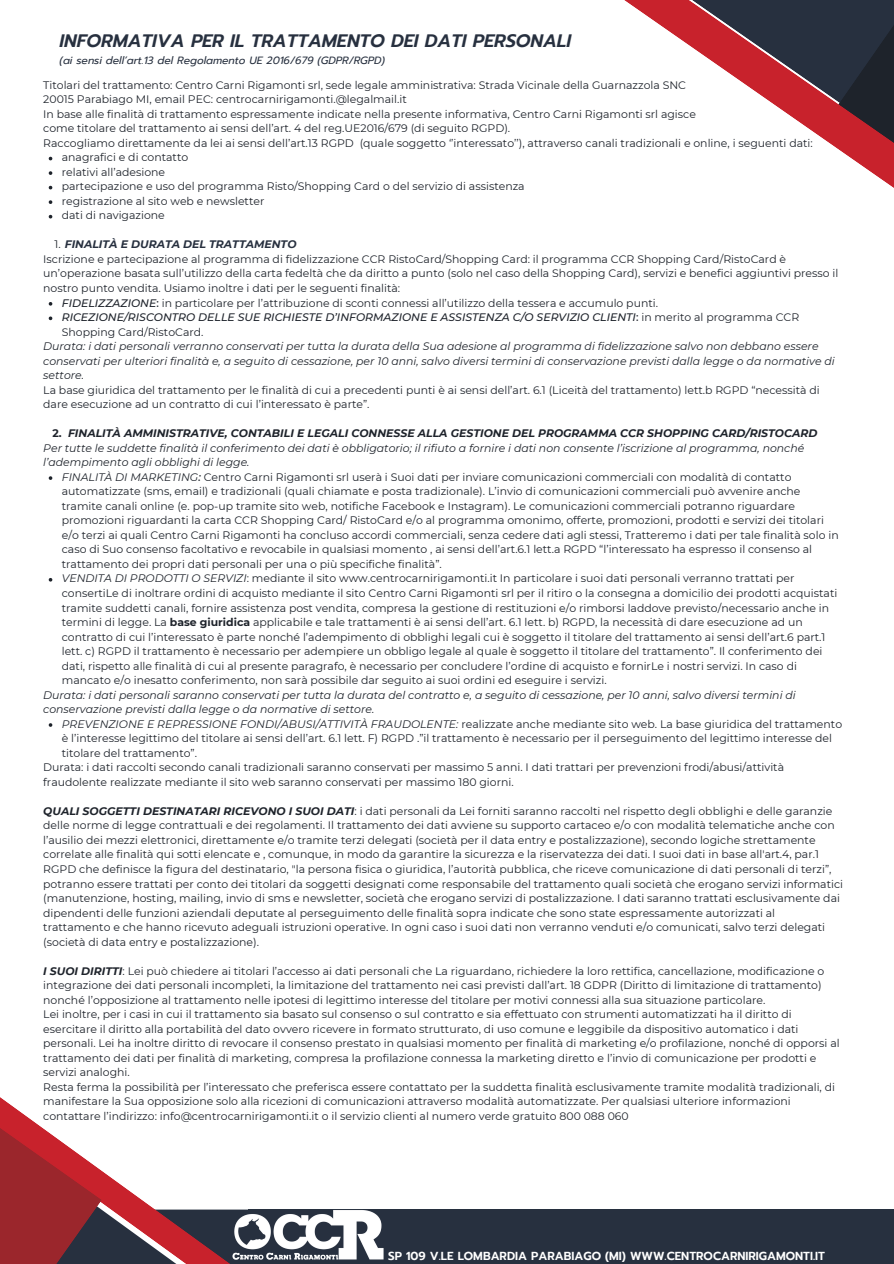
<style>
.page{position:relative;width:894px;height:1264px;background:#fff}
.page>*{position:absolute;margin:0;border:0;box-sizing:border-box;transform-origin:0 0}
.t1{font:italic 600 18px "Prompt";color:#27303f}
.t2{font:600 11.55px "Prompt";color:#fff}
.t3{font:10.95px/14.5px "Montserrat";color:#1e232b}
.t4{font:italic 10.95px/14.5px "Montserrat";color:#1e232b}
.t5{font:italic 500 10.95px/14.5px "Montserrat";color:#1e232b}
.t6{font:italic 700 10.95px "Montserrat";color:#1e232b}
.t7{font:italic 700 10.95px "Montserrat";color:#27303f}
.t8{font:italic 10.5px "Prompt";color:#27303f}
.s1{font-weight:400;font-style:normal;color:#1e232b}
.s2{font-weight:500;font-style:italic}
.s3{font-weight:500}
.s4{font-style:normal}
.s5{font-weight:400;font-style:normal}
.s6{font-style:italic}
.s7{font-weight:700}
.s8{font-weight:700;font-style:italic}
</style>
<div class="page">
<svg style="left:624px;top:0;width:269px;height:187px"></svg>
<div style="left:248px;top:1209px;width:645px;height:54px;background:#27303f"></div>
<svg style="left:102px;top:1171px;width:146px;height:92px"></svg>
<svg style="left:0;top:1104px;width:102px;height:159px"></svg>
<svg style="left:49px;top:171px;width:3px;height:4px"></svg>
<svg style="left:49px;top:200px;width:3px;height:4px"></svg>
<svg style="left:49px;top:316px;width:3px;height:4px"></svg>
<svg style="left:49px;top:476px;width:3px;height:4px"></svg>
<img style="left:230px;top:1208px;width:154px;height:54px">
<p class="t1" style="left:60px;top:28px;width:513px">INFORMATIVA PER IL TRATTAMENTO DEI DATI PERSONALI</p>
<p class="t8" style="left:60px;top:53px;width:327px">(ai sensi dell’art.13 del Regolamento UE 2016/679 (GDPR/RGPD)</p>
<p class="t3" style="left:43px;top:77px;width:644px">Titolari del trattamento: Centro Carni Rigamonti srl, sede legale amministrativa: Strada Vicinale della Guarnazzola SNC</p>
<p class="t3" style="left:43px;top:92px;width:365px">20015 Parabiago MI, email PEC: centrocarnirigamonti.@legalmail.it</p>
<p class="t3" style="left:43px;top:106px;width:654px">In base alle finalità di trattamento espressamente indicate nella presente informativa, Centro Carni Rigamonti srl agisce</p>
<p class="t3" style="left:43px;top:121px;width:468px">come titolare del trattamento ai sensi dell’art. 4 del reg.UE2016/679 (di seguito RGPD).</p>
<p class="t3" style="left:43px;top:136px;width:770px">Raccogliamo direttamente da lei ai sensi dell’art.13 RGPD (quale soggetto ‘’interessato’’), attraverso canali tradizionali e online, i seguenti dati:</p>
<p class="t3" style="left:62px;top:150px;width:128px">anagrafici e di contatto</p>
<p class="t3" style="left:62px;top:165px;width:105px">relativi all’adesione</p>
<p class="t3" style="left:62px;top:179px;width:464px">partecipazione e uso del programma Risto/Shopping Card o del servizio di assistenza</p>
<p class="t3" style="left:62px;top:194px;width:204px">registrazione al sito web e newsletter</p>
<p class="t3" style="left:62px;top:208px;width:104px">dati di navigazione</p>
<p class="t7" style="left:54px;top:238px;width:243px"><span class="s1">1.</span> FINALITÀ E DURATA DEL TRATTAMENTO</p>
<p class="t3" style="left:43px;top:252px;width:796px">Iscrizione e partecipazione al programma di fidelizzazione CCR RistoCard/Shopping Card: il programma CCR Shopping Card/RistoCard è un’operazione basata sull’utilizzo della carta fedeltà che da diritto a punto (solo nel caso della Shopping Card), servizi e benefici aggiuntivi presso il nostro punto vendita. Usiamo inoltre i dati per le seguenti finalità:</p>
<p class="t3" style="left:62px;top:295px;width:597px"><span class="s2">FIDELIZZAZIONE</span><span class="s3">:</span> in particolare per l’attribuzione di sconti connessi all’utilizzo della tessera e accumulo punti.</p>
<p class="t5" style="left:62px;top:310px;width:738px">RICEZIONE/RISCONTRO DELLE SUE RICHIESTE D’INFORMAZIONE E ASSISTENZA C/O SERVIZIO CLIENTI<span class="s4">:</span> <span class="s5">in merito al programma CCR<br>Shopping Card/RistoCard.</span></p>
<p class="t4" style="left:43px;top:339px;width:792px">Durata: i dati personali verranno conservati per tutta la durata della Sua adesione al programma di fidelizzazione salvo non debbano essere conservati per ulteriori finalità e, a seguito di cessazione, per 10 anni, salvo diversi termini di conservazione previsti dalla legge o da normative di settore.</p>
<p class="t3" style="left:43px;top:382px;width:777px">La base giuridica del trattamento per le finalità di cui a precedenti punti è ai sensi dell’art. 6.1 (Liceità del trattamento) lett.b RGPD “necessità di dare esecuzione ad un contratto di cui l’interessato è parte”.</p>
<p class="t6" style="left:52px;top:426px;width:766px"><span class="s4">2.</span> FINALITÀ AMMINISTRATIVE, CONTABILI E LEGALI CONNESSE ALLA GESTIONE DEL PROGRAMMA CCR SHOPPING CARD/RISTOCARD</p>
<p class="t4" style="left:43px;top:440px;width:762px">Per tutte le suddette finalità il conferimento dei dati è obbligatorio; il rifiuto a fornire i dati non consente l’iscrizione al programma, nonché l’adempimento agli obblighi di legge.</p>
<p class="t3" style="left:62px;top:469px;width:778px"><span class="s6">FINALITÀ DI MARKETING</span><span class="s2">:</span> Centro Carni Rigamonti srl userà i Suoi dati per inviare comunicazioni commerciali con modalità di contatto automatizzate (sms, email) e tradizionali (quali chiamate e posta tradizionale). L’invio di comunicazioni commerciali può avvenire anche tramite canali online (e. pop-up tramite sito web, notifiche Facebook e Instagram). Le comunicazioni commerciali potranno riguardare promozioni riguardanti la carta CCR Shopping Card/ RistoCard e/o al programma omonimo, offerte, promozioni, prodotti e servizi dei titolari e/o terzi ai quali Centro Carni Rigamonti ha concluso accordi commerciali, senza cedere dati agli stessi, Tratteremo i dati per tale finalità solo in caso di Suo consenso facoltativo e revocabile in qualsiasi momento , ai sensi dell’art.6.1 lett.a RGPD “l’interessato ha espresso il consenso al trattamento dei propri dati personali per una o più specifiche finalità”.</p>
<p class="t3" style="left:62px;top:571px;width:776px"><span class="s6">VENDITA DI PRODOTTI O SERVIZI</span>: mediante il sito www.centrocarnirigamonti.it In particolare i suoi dati personali verranno trattati per consertiLe di inoltrare ordini di acquisto mediante il sito Centro Carni Rigamonti srl per il ritiro o la consegna a domicilio dei prodotti acquistati tramite suddetti canali, fornire assistenza post vendita, compresa la gestione di restituzioni e/o rimborsi laddove previsto/necessario anche in termini di legge. La <span class="s7">base giuridica</span> applicabile e tale trattamenti è ai sensi dell’art. 6.1 lett. b) RGPD, la necessità di dare esecuzione ad un contratto di cui l’interessato è parte nonché l’adempimento di obblighi legali cui è soggetto il titolare del trattamento ai sensi dell’art.6 part.1 lett. c) RGPD il trattamento è necessario per adempiere un obbligo legale al quale è soggetto il titolare del trattamento”. Il conferimento dei dati, rispetto alle finalità di cui al presente paragrafo, è necessario per concludere l’ordine di acquisto e fornirLe i nostri servizi. In caso di mancato e/o inesatto conferimento, non sarà possibile dar seguito ai suoi ordini ed eseguire i servizi.</p>
<p class="t4" style="left:43px;top:687px;width:753px">Durata: i dati personali saranno conservati per tutta la durata del contratto e, a seguito di cessazione, per 10 anni, salvo diversi termini di conservazione previsti dalla legge o da normative di settore.</p>
<p class="t3" style="left:62px;top:716px;width:781px"><span class="s6">PREVENZIONE E REPRESSIONE FONDI/ABUSI/ATTIVITÀ FRAUDOLENTE:</span> realizzate anche mediante sito web. La base giuridica del trattamento è l’interesse legittimo del titolare ai sensi dell’art. 6.1 lett. F) RGPD .”il trattamento è necessario per il perseguimento del legittimo interesse del titolare del trattamento”.</p>
<p class="t3" style="left:43px;top:760px;width:742px">Durata: i dati raccolti secondo canali tradizionali saranno conservati per massimo 5 anni. I dati trattari per prevenzioni frodi/abusi/attività fraudolente realizzate mediante il sito web saranno conservati per massimo 180 giorni.</p>
<p class="t3" style="left:43px;top:803px;width:801px"><span class="s8">QUALI SOGGETTI DESTINATARI RICEVONO I SUOI DATI</span>: i dati personali da Lei forniti saranno raccolti nel rispetto degli obblighi e delle garanzie delle norme di legge contrattuali e dei regolamenti. Il trattamento dei dati avviene su supporto cartaceo e/o con modalità telematiche anche con l’ausilio dei mezzi elettronici, direttamente e/o tramite terzi delegati (società per il data entry e postalizzazione), secondo logiche strettamente correlate alle finalità qui sotti elencate e , comunque, in modo da garantire la sicurezza e la riservatezza dei dati. I suoi dati in base all'art.4, par.1<br>RGPD che definisce la figura del destinatario, "la persona fisica o giuridica, l’autorità pubblica, che riceve comunicazione di dati personali di terzi”, potranno essere trattati per conto dei titolari da soggetti designati come responsabile del trattamento quali società che erogano servizi informatici (manutenzione, hosting, mailing, invio di sms e newsletter, società che erogano servizi di postalizzazione. I dati saranno trattati esclusivamente dai dipendenti delle funzioni aziendali deputate al perseguimento delle finalità sopra indicate che sono state espressamente autorizzati al trattamento e che hanno ricevuto adeguali istruzioni operative. In ogni caso i suoi dati non verranno venduti e/o comunicati, salvo terzi delegati (società di data entry e postalizzazione).</p>
<p class="t3" style="left:43px;top:963px;width:782px"><span class="s8">I SUOI DIRITTI</span>: Lei può chiedere ai titolari l’accesso ai dati personali che La riguardano, richiedere la loro rettifica, cancellazione, modificazione o integrazione dei dati personali incompleti, la limitazione del trattamento nei casi previsti dall’art. 18 GDPR (Diritto di limitazione di trattamento) nonché l’opposizione al trattamento nelle ipotesi di legittimo interesse del titolare per motivi connessi alla sua situazione particolare.</p>
<p class="t3" style="left:43px;top:1007px;width:797px">Lei inoltre, per i casi in cui il trattamento sia basato sul consenso o sul contratto e sia effettuato con strumenti automatizzati ha il diritto di esercitare il diritto alla portabilità del dato ovvero ricevere in formato strutturato, di uso comune e leggibile da dispositivo automatico i dati personali. Lei ha inoltre diritto di revocare il consenso prestato in qualsiasi momento per finalità di marketing e/o profilazione, nonché di opporsi al trattamento dei dati per finalità di marketing, compresa la profilazione connessa la marketing diretto e l’invio di comunicazione per prodotti e servizi analoghi.</p>
<p class="t3" style="left:43px;top:1079px;width:793px">Resta ferma la possibilità per l’interessato che preferisca essere contattato per la suddetta finalità esclusivamente tramite modalità tradizionali, di manifestare la Sua opposizione solo alla ricezioni di comunicazioni attraverso modalità automatizzate. Per qualsiasi ulteriore informazioni contattare l’indirizzo: info@centrocarnirigamonti.it o il servizio clienti al numero verde gratuito 800 088 060</p>
<p class="t2" style="left:388px;top:1247px;width:438px">SP 109 V.LE LOMBARDIA PARABIAGO (MI) WWW.CENTROCARNIRIGAMONTI.IT</p>
</div>
